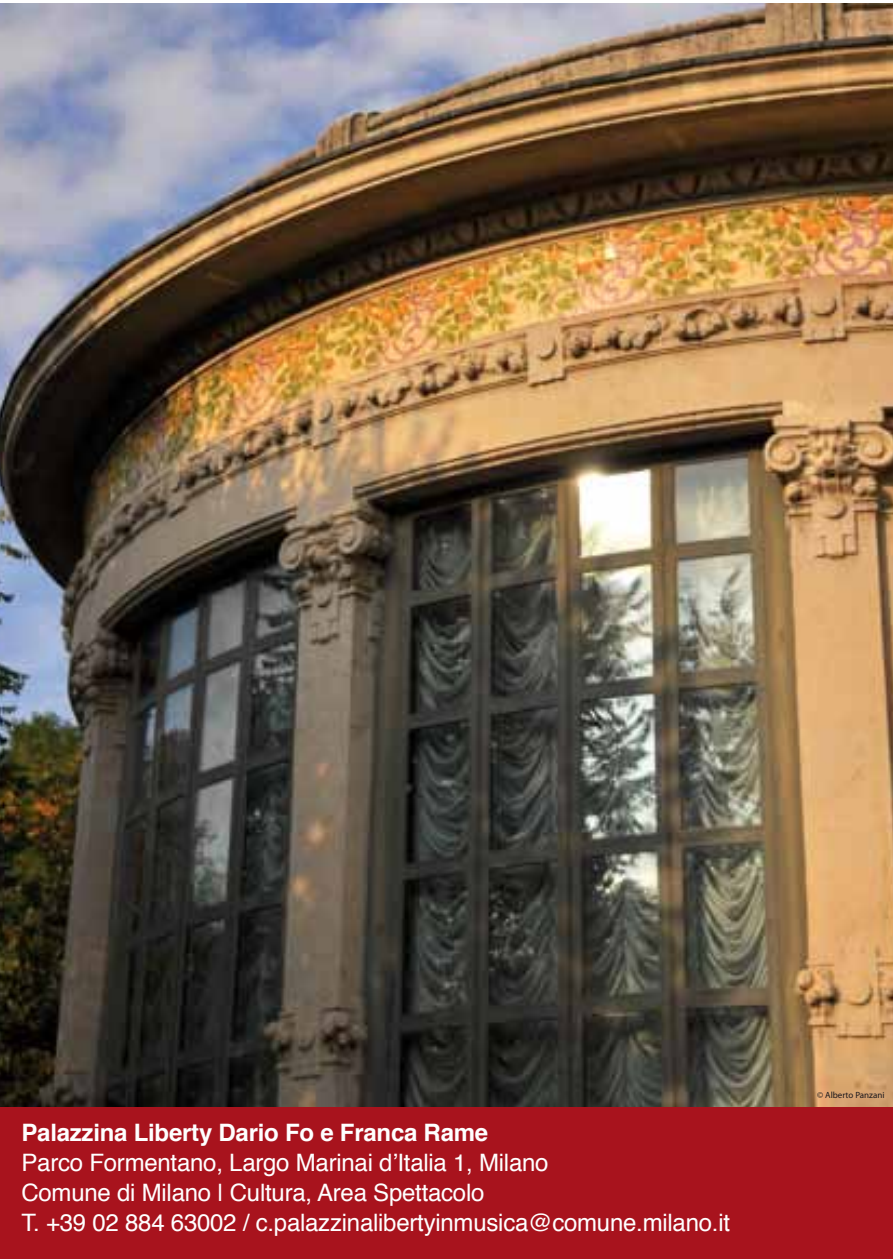
<style>
.page{position:relative;width:893px;height:1259px;background:#fff}
.page>*{position:absolute;margin:0;border:0;box-sizing:border-box;transform-origin:0 0}
.t1{font:24px/30px "Helvetica";letter-spacing:-.01em;color:#fff}
.t2{font:700 24px "Helvetica";letter-spacing:-.01em;color:#fff}
.t3{font:9px "Myriad Pro";color:#1a171c}
</style>
<div class="page">
<div style="left:0;top:1104px;width:893px;height:155px;background:#a8131d"></div>
<img style="left:0;top:3px;width:893px;height:1103px">
<p class="t2" style="left:21px;top:1112px;width:468px">Palazzina Liberty Dario Fo e Franca Rame</p>
<p class="t1" style="left:21px;top:1148px;width:710px">Parco Formentano, Largo Marinai d’Italia 1, Milano<br>Comune di Milano | Cultura, Area Spettacolo<br>T. +39 02 884 63002 / c.palazzinalibertyinmusica@comune.milano.it</p>
<p class="t3" style="left:817px;top:1089px;width:69px">© Alberto Panzani</p>
</div>
